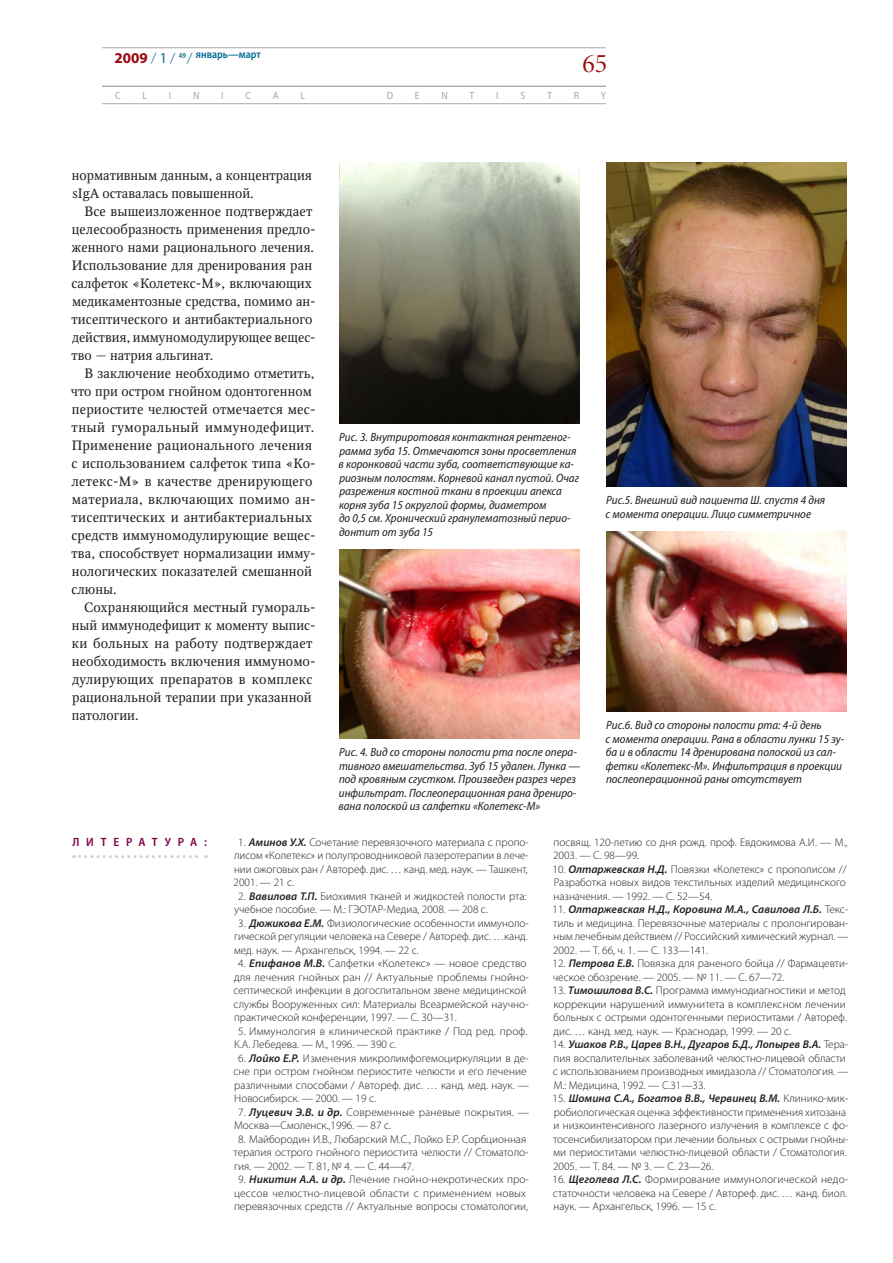
<style>
.page{position:relative;width:893px;height:1263px;background:#fff}
.page>*{position:absolute;margin:0;border:0;box-sizing:border-box;transform-origin:0 0}
.t1{font:27px "Minion Pro Disp";color:#9d070d}
.t2{font:13.5px/18px "Octava";letter-spacing:.005em;color:#231f20}
.t3{font:italic semi-condensed 12px/13.5px "Myriad Pro";color:#231f20}
.t4{font:600 semi-condensed 12px "Myriad Pro";letter-spacing:.605em;color:#80004a}
.t5{font:300 11.25px/13.5px "Myriad Pro";color:#231f20}
.t6{font:600 semi-condensed 11.25px "Myriad Pro";color:#006991;scale:.95 1}
.t7{font:semi-condensed 10.5px "Myriad Pro";color:#a8a9ad}
.s1{font-weight:700;font-stretch:normal;font-size:15px;color:#9d070d}
.s2{font-weight:300;font-stretch:normal;font-size:15px}
.s3{font-weight:400;font-stretch:normal;font-size:15px}
.s4{font-size:7.5px}
.s5{font-weight:600;font-style:italic}
</style>
<div class="page">
<hr style="left:102px;top:48px;width:504px;height:1px;background:#a8a9ad">
<hr style="left:102px;top:86px;width:504px;height:1px;background:#a8a9ad">
<hr style="left:102px;top:103px;width:504px;height:1px;background:#a8a9ad">
<img style="left:339px;top:162px;width:240px;height:261px">
<img style="left:339px;top:549px;width:240px;height:189px">
<img style="left:606px;top:162px;width:240px;height:324px">
<img style="left:606px;top:531px;width:240px;height:180px">
<svg style="left:74px;top:855px;width:133px;height:3px"></svg>
<p class="t6" style="left:115px;top:47px;width:156px"><span class="s1">2009</span> <span class="s2">/</span> <span class="s3">1</span> <span class="s2">/</span> <span class="s4">49</span> <span class="s2">/</span> январь—март</p>
<p class="t7" style="left:115px;top:89px;width:7px">C</p>
<p class="t7" style="left:142px;top:89px;width:6px">L</p>
<p class="t7" style="left:169px;top:89px;width:4px">I</p>
<p class="t7" style="left:193px;top:89px;width:8px">N</p>
<p class="t7" style="left:221px;top:89px;width:4px">I</p>
<p class="t7" style="left:245px;top:89px;width:7px">C</p>
<p class="t7" style="left:273px;top:89px;width:7px">A</p>
<p class="t7" style="left:301px;top:89px;width:6px">L</p>
<p class="t7" style="left:387px;top:89px;width:8px">D</p>
<p class="t7" style="left:415px;top:89px;width:6px">E</p>
<p class="t7" style="left:441px;top:89px;width:8px">N</p>
<p class="t7" style="left:470px;top:89px;width:6px">T</p>
<p class="t7" style="left:496px;top:89px;width:4px">I</p>
<p class="t7" style="left:520px;top:89px;width:6px">S</p>
<p class="t7" style="left:547px;top:89px;width:6px">T</p>
<p class="t7" style="left:574px;top:89px;width:7px">R</p>
<p class="t7" style="left:601px;top:89px;width:7px">Y</p>
<h1 class="t1" style="left:582px;top:47px;width:26px">65</h1>
<p class="t2" style="left:72px;top:166px;width:242px">нормативным данным, а концентрация sIgA оставалась повышенной.</p>
<p class="t2" style="left:72px;top:202px;width:246px;text-indent:13px">Все вышеизложенное подтверждает целесообразность применения предло&shy;женного нами рационального лечения.<br>Использование для дренирования ран салфеток «Колетекс-М», включающих медикаментозные средства, помимо ан&shy;тисептического и антибактериального действия, иммуномодулирующее вещес&shy;тво — натрия альгинат.</p>
<p class="t2" style="left:71px;top:364px;width:247px;text-indent:14px">В заключение необходимо отметить, что при остром гнойном одонтогенном периостите челюстей отмечается мес&shy;тный гуморальный иммунодефицит.<br>Применение рационального лечения с использованием салфеток типа «Ко&shy;летекс-М» в качестве дренирующего материала, включающих помимо ан&shy;тисептических и антибактериальных средств иммуномодулирующие вещес&shy;тва, способствует нормализации имму&shy;нологических показателей смешанной слюны.</p>
<p class="t2" style="left:72px;top:598px;width:245px;text-indent:12px">Сохраняющийся местный гумораль&shy;ный иммунодефицит к моменту выпис&shy;ки больных на работу подтверждает необходимость включения иммуномо&shy;дулирующих препаратов в комплекс рациональной терапии при указанной патологии.</p>
<p class="t3" style="left:338px;top:430px;width:242px">Рис. 3. Внутриротовая контактная рентгеног&shy;рамма зуба 15. Отмечаются зоны просветления в коронковой части зуба, соответствующие ка&shy;риозным полостям. Корневой канал пустой. Очаг разрежения костной ткани в проекции апекса корня зуба 15 округлой формы, диаметром<br>до 0,5 см. Хронический гранулематозный перио&shy;донтит от зуба 15</p>
<p class="t3" style="left:338px;top:745px;width:243px">Рис. 4. Вид со стороны полости рта после опера&shy;тивного вмешательства. Зуб 15 удален. Лунка — под кровяным сгустком. Произведен разрез через инфильтрат. Послеоперационная рана дрениро&shy;вана полоской из салфетки «Колетекс-М»</p>
<p class="t3" style="left:606px;top:493px;width:221px">Рис.5. Внешний вид пациента Ш. спустя 4 дня с момента операции. Лицо симметричное</p>
<p class="t3" style="left:606px;top:718px;width:240px">Рис.6. Вид со стороны полости рта: 4‑й день<br>с момента операции. Рана в области лунки 15 зу&shy;ба и в области 14 дренирована полоской из сал&shy;фетки «Колетекс-М». Инфильтрация в проекции послеоперационной раны отсутствует</p>
<p class="t4" style="left:72px;top:834px;width:136px">Литература:</p>
<p class="t5" style="left:234px;top:835px;width:297px;text-align:justify;text-indent:5px">1. <span class="s5">Аминов У.Х.</span> Сочетание перевязочного материала с пропо&shy;лисом «Колетекс» и полупроводниковой лазеротерапии в лече&shy;нии ожоговых ран / Автореф. дис. … канд. мед. наук. — Ташкент, 2001. — 21 с.</p>
<p class="t5" style="left:234px;top:889px;width:294px;text-indent:4px">2. <span class="s5">Вавилова Т.П.</span> Биохимия тканей и жидкостей полости рта: учебное пособие. — М.: ГЭОТАР-Медиа, 2008. — 208 с.</p>
<p class="t5" style="left:234px;top:916px;width:296px;text-align:justify;text-indent:4px">3. <span class="s5">Дюжикова Е.М.</span> Физиологические особенности иммуноло&shy;гической регуляции человека на Севере / Автореф. дис. …канд. мед. наук. — Архангельск, 1994. — 22 с.</p>
<p class="t5" style="left:233px;top:957px;width:297px;text-indent:5px">4. <span class="s5">Епифанов М.В.</span> Салфетки «Колетекс» — новое средство для лечения гнойных ран // Актуальные проблемы гнойно&shy;септической инфекции в догоспитальном звене медицинской службы Вооруженных сил: Материалы Всеармейской научно&shy;практической конференции, 1997. — С. 30—31.</p>
<p class="t5" style="left:234px;top:1024px;width:295px;text-indent:4px">5. Иммунология в клинической практике / Под ред. проф.<br>К.А. Лебедева. — М., 1996. — 390 с.</p>
<p class="t5" style="left:233px;top:1051px;width:297px;text-indent:5px">6. <span class="s5">Лойко Е.Р.</span> Изменения микролимфогемоциркуляции в де&shy;сне при остром гнойном периостите челюсти и его лечение различными способами / Автореф. дис. … канд. мед. наук. — Новосибирск. — 2000. — 19 с.</p>
<p class="t5" style="left:234px;top:1105px;width:297px;text-indent:4px">7. <span class="s5">Луцевич Э.В. и др.</span> Современные раневые покрытия. —<br>Москва—Смоленск.,1996. — 87 с.</p>
<p class="t5" style="left:234px;top:1132px;width:297px;text-indent:5px">8. Майбородин И.В., Любарский М.С., Лойко Е.Р. Сорбционная терапия острого гнойного периостита челюсти // Стоматоло&shy;гия. — 2002. — Т. 81, № 4. — С. 44—47.</p>
<p class="t5" style="left:234px;top:1173px;width:296px;text-align:center">9. <span class="s5">Никитин А.А. и др.</span> Лечение гнойно-некротических про&shy;цессов челюстно-лицевой области с применением новых перевязочных средств // Актуальные вопросы стоматологии,</p>
<p class="t5" style="left:553px;top:835px;width:296px">посвящ. 120-летию со дня рожд. проф. Евдокимова А.И. — М.,<br>2003. — С. 98—99.</p>
<p class="t5" style="left:553px;top:862px;width:295px;text-align:justify">10. <span class="s5">Олтаржевская Н.Д.</span> Повязки «Колетекс» с прополисом // Разработка новых видов текстильных изделий медицинского назначения. — 1992. — C. 52—54.</p>
<p class="t5" style="left:553px;top:903px;width:298px;text-align:justify">11. <span class="s5">Олтаржевская Н.Д., Коровина М.А., Савилова Л.Б.</span> Текс&shy;тиль и медицина. Перевязочные материалы с пролонгирован&shy;ным лечебным действием // Российский химический журнал. — 2002. — Т. 66, ч. 1. — С. 133—141.</p>
<p class="t5" style="left:553px;top:957px;width:297px">12. <span class="s5">Петрова Е.В.</span> Повязка для раненого бойца // Фармацевти&shy;ческое обозрение. — 2005. — № 11. — С. 67—72.</p>
<p class="t5" style="left:553px;top:984px;width:296px;text-align:justify">13. <span class="s5">Тимошилова В.С.</span> Программа иммунодиагностики и метод коррекции нарушений иммунитета в комплексном лечении больных с острыми одонтогенными периоститами / Автореф. дис. … канд. мед. наук. — Краснодар, 1999. — 20 с.</p>
<p class="t5" style="left:553px;top:1038px;width:298px">14. <span class="s5">Ушаков Р.В., Царев В.Н., Дугаров Б.Д., Лопырев В.А.</span> Тера&shy;пия воспалительных заболеваний челюстно-лицевой области с использованием производных имидазола // Стоматология. — М.: Медицина, 1992. — С.31—33.</p>
<p class="t5" style="left:553px;top:1092px;width:297px">15. <span class="s5">Шомина С.А., Богатов В.В., Червинец В.М.</span> Клинико-мик&shy;робиологическая оценка эффективности применения хитозана и низкоинтенсивного лазерного излучения в комплексе с фо&shy;тосенсибилизатором при лечении больных с острыми гнойны&shy;ми периоститами челюстно-лицевой области / Стоматология.<br>2005. — Т. 84. — № 3. — С. 23—26.</p>
<p class="t5" style="left:553px;top:1173px;width:297px;text-align:justify">16. <span class="s5">Щеголева Л.С.</span> Формирование иммунологической недо&shy;статочности человека на Севере / Автореф. дис. … канд. биол. наук. — Архангельск, 1996. — 15 с.</p>
</div>
